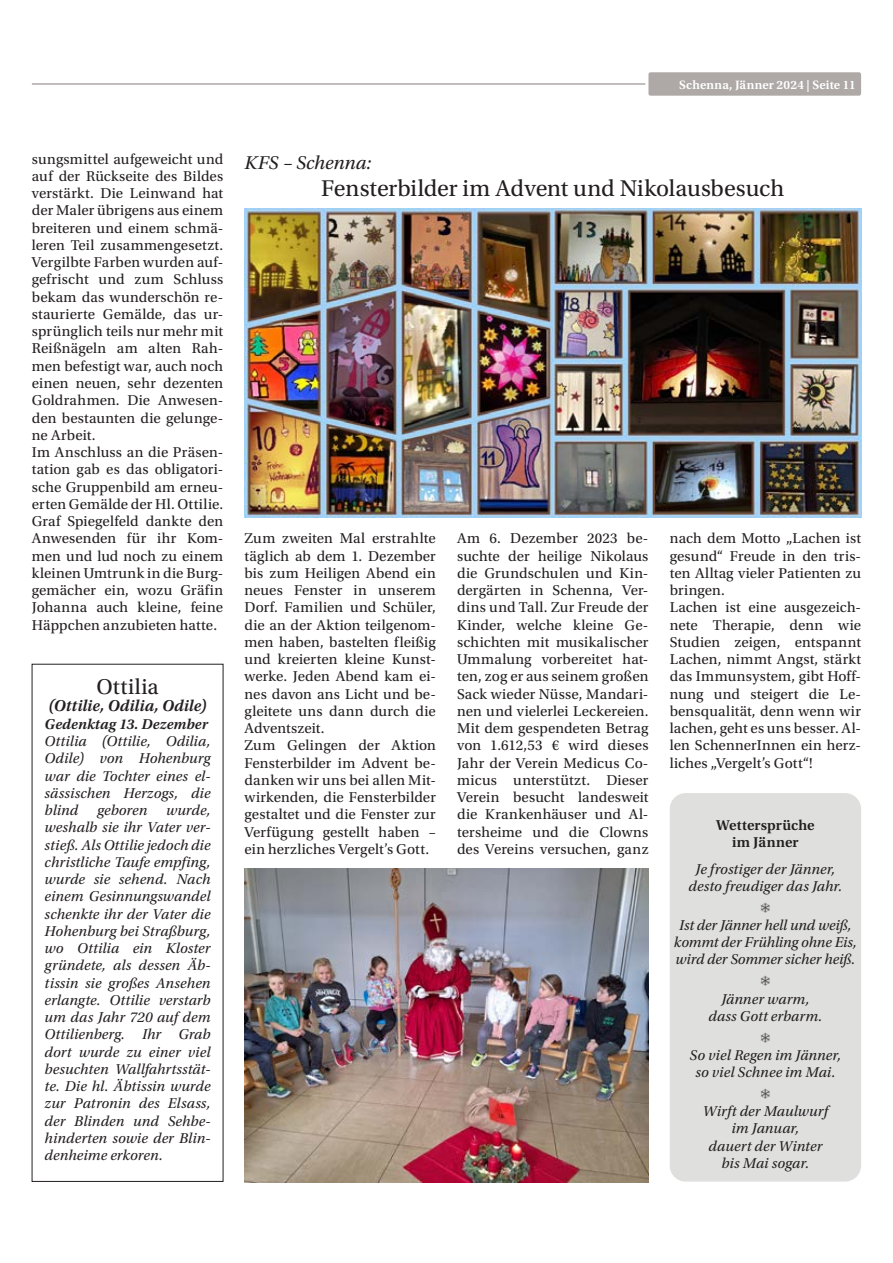
<style>
.page{position:relative;width:893px;height:1263px;background:#fff}
.page>*{position:absolute;margin:0;border:0;box-sizing:border-box;transform-origin:0 0}
.t1{font:24px "Utopia Std";color:#231f20}
.t2{font:22.5px "Utopia Std";letter-spacing:.025em;color:#231f20}
.t3{font:italic 19.5px "Utopia Std";letter-spacing:.005em;color:#231f20}
.t4{font:italic 600 16.5px "Utopia Std";letter-spacing:.005em;color:#231f20}
.t5{font:15px/17.2px "Utopia Std";letter-spacing:.01em;color:#231f20}
.t6{font:italic 15px/17.2px "Utopia Std";letter-spacing:.005em;color:#231f20;text-align:center}
.t7{font:600 15px/17.2px "Utopia Std";letter-spacing:.005em;color:#231f20;text-align:center}
.t8{font:italic 600 15px "Utopia Std";letter-spacing:.005em;color:#231f20}
.t9{font:15px "Faux Snow BRK";color:#231f20}
.t10{font:600 12.75px "Utopia Std";letter-spacing:.015em;color:#fff}
</style>
<div class="page">
<div style="left:648px;top:72px;width:213px;height:24px;background:#aea9a7;border-radius:2px"></div>
<hr style="left:32px;top:83px;width:613px;height:2px;background:#aea9a7">
<img style="left:244px;top:208px;width:307px;height:309px">
<img style="left:551px;top:208px;width:310px;height:309px">
<img style="left:244px;top:868px;width:404px;height:314px">
<div style="left:670px;top:793px;width:191px;height:388px;background:#dfdfde;border-radius:16px"></div>
<p class="t10" style="left:679px;top:78px;width:178px">Schenna, Jänner 2024 | Seite 11</p>
<p class="t5" style="left:32px;top:150px;width:193px">sungsmittel aufgeweicht und auf der Rückseite des Bildes verstärkt. Die Leinwand hat der Maler übrigens aus einem breiteren und einem schmä&shy;leren Teil zusammengesetzt.<br>Vergilbte Farben wurden auf&shy;gefrischt und zum Schluss bekam das wunderschön re&shy;staurierte Gemälde, das ur&shy;sprünglich teils nur mehr mit<br>Reißnägeln am alten Rah&shy;men befestigt war, auch noch einen neuen, sehr dezenten<br>Goldrahmen. Die Anwesen&shy;den bestaunten die gelunge&shy;ne Arbeit.<br>Im Anschluss an die Präsen&shy;tation gab es das obligatori&shy;sche Gruppenbild am erneu&shy;erten Gemälde der Hl. Ottilie.<br>Graf Spiegelfeld dankte den<br>Anwesenden für ihr Kom&shy;men und lud noch zu einem kleinen Umtrunk in die Burg&shy;gemächer ein, wozu Gräfin<br>Johanna auch kleine, feine<br>Häppchen anzubieten hatte.</p>
<h2 class="t2" style="left:96px;top:675px;width:64px">Ottilia</h2>
<p class="t4" style="left:48px;top:697px;width:160px">(Ottilie, Odilia, Odile)</p>
<p class="t8" style="left:45px;top:715px;width:165px">Gedenktag 13. Dezember</p>
<p class="t6" style="left:45px;top:733px;width:167px;text-align:justify">Ottilia (Ottilie, Odilia, Odile) von Hohenburg war die Tochter eines el&shy;sässischen Herzogs, die blind geboren wurde, weshalb sie ihr Vater ver&shy;stieß. Als Ottilie jedoch die christliche Taufe empfing, wurde sie sehend. Nach einem Gesinnungswandel schenkte ihr der Vater die Hohenburg bei Straßburg, wo Ottilia ein Kloster gründete, als dessen Äb&shy;tissin sie großes Ansehen erlangte. Ottilie verstarb um das Jahr 720 auf dem Ottilienberg. Ihr Grab dort wurde zu einer viel besuchten Wallfahrtsstät&shy;te. Die hl. Äbtissin wurde zur Patronin des Elsass, der Blinden und Sehbe&shy;hinderten sowie der Blin&shy;denheime erkoren.</p>
<h3 class="t3" style="left:244px;top:153px;width:128px">KFS – Schenna:</h3>
<h1 class="t1" style="left:321px;top:176px;width:464px">Fensterbilder im Advent und Nikolausbesuch</h1>
<p class="t5" style="left:244px;top:530px;width:193px">Zum zweiten Mal erstrahlte täglich ab dem 1. Dezember bis zum Heiligen Abend ein neues Fenster in unserem<br>Dorf. Familien und Schüler, die an der Aktion teilgenom&shy;men haben, bastelten fleißig und kreierten kleine Kunst&shy;werke. Jeden Abend kam ei&shy;nes davon ans Licht und be&shy;gleitete uns dann durch die<br>Adventszeit.<br>Zum Gelingen der Aktion<br>Fensterbilder im Advent be&shy;danken wir uns bei allen Mit&shy;wirkenden, die Fensterbilder gestaltet und die Fenster zur<br>Verfügung gestellt haben – ein herzliches Vergelt’s Gott.</p>
<p class="t5" style="left:457px;top:530px;width:193px;text-align:justify">Am 6. Dezember 2023 be&shy;suchte der heilige Nikolaus die Grundschulen und Kin&shy;dergärten in Schenna, Ver&shy;dins und Tall. Zur Freude der Kinder, welche kleine Ge&shy;schichten mit musikalischer Ummalung vorbereitet hat&shy;ten, zog er aus seinem großen Sack wieder Nüsse, Mandari&shy;nen und vielerlei Leckereien.<br>Mit dem gespendeten Betrag von 1.612,53 € wird dieses Jahr der Verein Medicus Co&shy;micus unterstützt. Dieser Verein besucht landesweit die Krankenhäuser und Al&shy;tersheime und die Clowns des Vereins versuchen, ganz</p>
<p class="t5" style="left:670px;top:530px;width:193px">nach dem Motto „Lachen ist gesund“ Freude in den tris&shy;ten Alltag vieler Patienten zu bringen.<br>Lachen ist eine ausgezeich&shy;nete Therapie, denn wie<br>Studien zeigen, entspannt<br>Lachen, nimmt Angst, stärkt das Immunsystem, gibt Hoff&shy;nung und steigert die Le&shy;bensqualität, denn wenn wir lachen, geht es uns besser. Al&shy;len SchennerInnen ein herz&shy;liches „Vergelt’s Gott“!</p>
<p class="t7" style="left:716px;top:817px;width:100px">Wettersprüche im Jänner</p>
<p class="t6" style="left:688px;top:860px;width:155px">Je frostiger der Jänner, desto freudiger das Jahr.</p>
<p class="t9" style="left:760px;top:899px;width:12px">!</p>
<p class="t6" style="left:674px;top:917px;width:184px">Ist der Jänner hell und weiß, kommt der Frühling ohne Eis, wird der Sommer sicher heiß.</p>
<p class="t9" style="left:760px;top:972px;width:12px">!</p>
<p class="t6" style="left:708px;top:990px;width:115px">Jänner warm, dass Gott erbarm.</p>
<p class="t9" style="left:760px;top:1028px;width:12px">!</p>
<p class="t6" style="left:690px;top:1046px;width:153px">So viel Regen im Jänner, so viel Schnee im Mai.</p>
<p class="t9" style="left:760px;top:1085px;width:12px">!</p>
<p class="t6" style="left:703px;top:1103px;width:126px">Wirft der Maulwurf im Januar,<br>dauert der Winter bis Mai sogar.</p>
</div>
